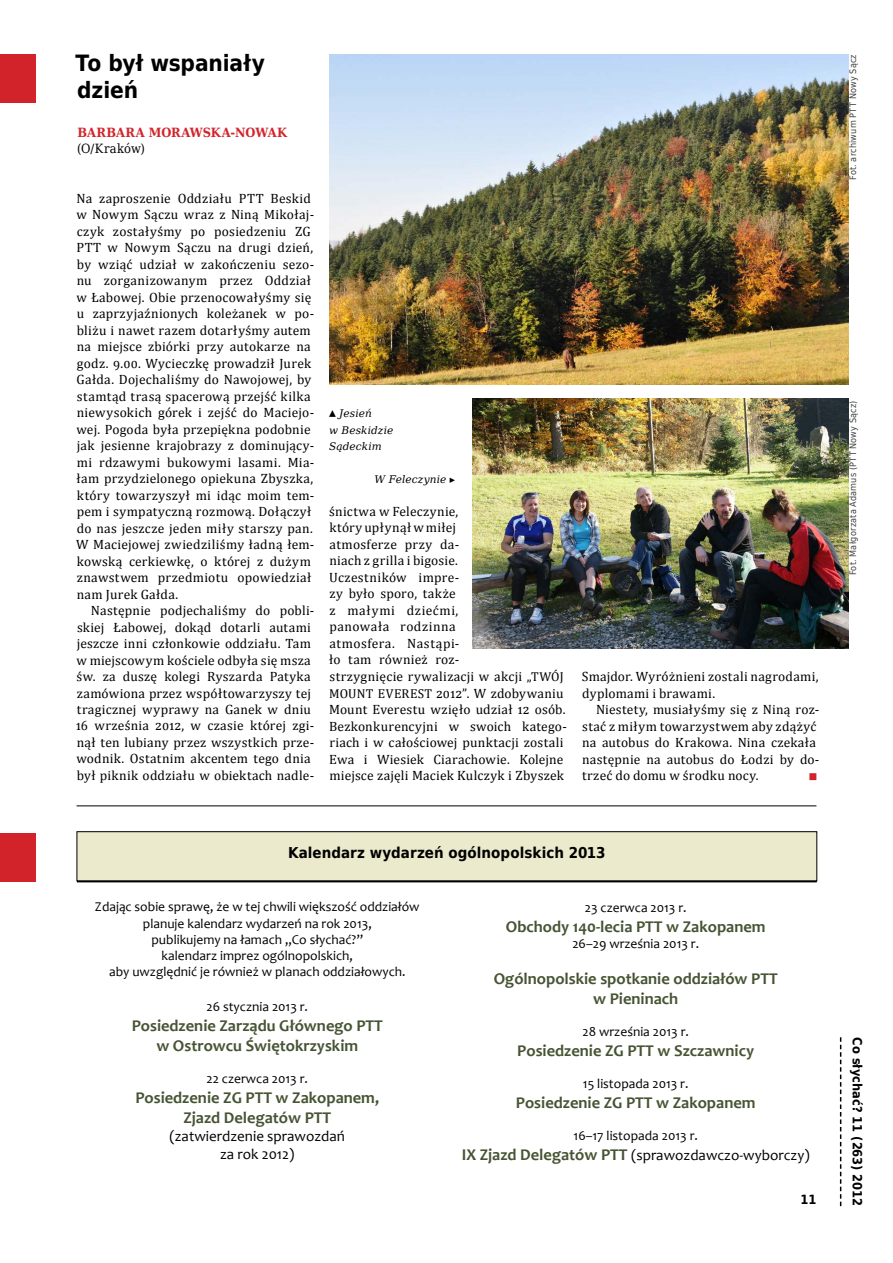
<style>
.page{position:relative;width:893px;height:1263px;background:#fff}
.page>*{position:absolute;margin:0;border:0;box-sizing:border-box;transform-origin:0 0}
.t1{font:700 22.5px/27px "DejaVu Sans Condensed";letter-spacing:-.005em;color:#000}
.t2{font:700 16.5px/19.8px "Candara";color:#465433;text-align:center}
.t3{font:15px/18px "Candara";color:#000;text-align:center}
.t4{font:700 15px "DejaVu Sans Condensed";letter-spacing:.005em;color:#000}
.t5{font:13.5px/16.5px "Cambria";letter-spacing:.02em;color:#000}
.t6{font:13.5px/16.2px "Candara";color:#000;text-align:center}
.t7{font:700 12.75px "DejaVu Sans Condensed";color:#000}
.t8{font:700 12.75px "DejaVu Serif Condensed";letter-spacing:.01em;color:#d2232a}
.t9{font:12.75px "DejaVu Serif Condensed";letter-spacing:.02em;color:#000}
.t10{font:italic 10.5px/16.5px "DejaVu Serif";letter-spacing:.01em;color:#000}
.t11{font:9px "DejaVu Sans Condensed";letter-spacing:.025em;color:#414042}
.t12{font:9px "DejaVu Serif";color:#d2232a}
.s1{font-size:13.5px}
.s2{font-size:12.9px}
.s3{font-weight:700;font-size:16.5px;color:#465433}
</style>
<div class="page">
<svg style="left:840px;top:1037px;width:1px;height:169px"></svg>
<div style="left:0;top:54px;width:35px;height:48px;background:#d2232a"></div>
<img style="left:329px;top:54px;width:519px;height:331px">
<img style="left:473px;top:399px;width:375px;height:250px">
<hr style="left:77px;top:805px;width:739px;height:1px;background:#000">
<div style="left:77px;top:832px;width:740px;height:49px;background:#ebeacc"></div>
<div style="left:77px;top:831px;width:740px;height:50px;border:1px solid #000"></div>
<hr style="left:77px;top:881px;width:740px;height:1px;background:#000">
<div style="left:0;top:833px;width:35px;height:48px;background:#d2232a"></div>
<h1 class="t1" style="left:75px;top:49px;width:191px">To był wspaniały dzień</h1>
<p class="t8" style="left:77px;top:122px;width:211px">BARBARA MORAWSKA-NOWAK</p>
<p class="t9" style="left:77px;top:139px;width:70px">(O/Kraków)</p>
<p class="t5" style="left:76px;top:190px;width:240px">Na zaproszenie Oddziału PTT Beskid w Nowym Sączu wraz z Niną Mikołaj&shy;czyk zostałyśmy po posiedzeniu ZG PTT w Nowym Sączu na drugi dzień, by wziąć udział w zakończeniu sezo&shy;nu zorganizowanym przez Oddział w Łabowej. Obie przenocowałyśmy się u zaprzyjaźnionych koleżanek w po&shy;bliżu i nawet razem dotarłyśmy autem na miejsce zbiórki przy autokarze na godz. 9.00. Wycieczkę prowadził Jurek Gałda. Dojechaliśmy do Nawojowej, by stamtąd trasą spacerową przejść kilka niewysokich górek i zejść do Maciejo&shy;wej. Pogoda była przepiękna podobnie jak jesienne krajobrazy z dominujący&shy;mi rdzawymi bukowymi lasami. Mia&shy;łam przydzielonego opiekuna Zbyszka, który towarzyszył mi idąc moim tem&shy;pem i sympatyczną rozmową. Dołączył do nas jeszcze jeden miły starszy pan.<br>W Maciejowej zwiedziliśmy ładną łem&shy;kowską cerkiewkę, o której z dużym znawstwem przedmiotu opowiedział nam Jurek Gałda.</p>
<p class="t5" style="left:76px;top:602px;width:240px;text-indent:15px">Następnie podjechaliśmy do pobli&shy;skiej Łabowej, dokąd dotarli autami jeszcze inni członkowie oddziału. Tam w miejscowym kościele odbyła się msza św. za duszę kolegi Ryszarda Patyka zamówiona przez współtowarzyszy tej tragicznej wyprawy na Ganek w dniu 16 września 2012, w czasie której zgi&shy;nął ten lubiany przez wszystkich prze&shy;wodnik. Ostatnim akcentem tego dnia był piknik oddziału w obiektach nadle-</p>
<p class="t10" style="left:329px;top:405px;width:66px"><span class="s1">▴</span> Jesień<br>w Beskidzie<br>Sądeckim</p>
<p class="t10" style="left:375px;top:471px;width:82px">W Feleczynie ▸</p>
<p class="t5" style="left:329px;top:503px;width:239px">śnictwa w Feleczynie,<br>który upłynął w miłej<br>atmosferze przy da-<br>niach z grilla i bigosie.<br>Uczestników impre-<br>zy było sporo, także<br>z małymi dziećmi,<br>panowała rodzinna<br>atmosfera. Nastąpi-<br>ło tam również roz-<br>strzygnięcie rywalizacji w akcji „<span class="s2">TWÓJ<br>MOUNT EVEREST</span> 2012”. W zdobywaniu<br>Mount Everestu wzięło udział 12 osób.<br>Bezkonkurencyjni w swoich katego&shy;riach i w całościowej punktacji zostali<br>Ewa i Wiesiek Ciarachowie. Kolejne miejsce zajęli Maciek Kulczyk i Zbyszek</p>
<p class="t5" style="left:582px;top:668px;width:238px">Smajdor. Wyróżnieni zostali nagrodami, dyplomami i brawami.</p>
<p class="t5" style="left:582px;top:701px;width:239px;text-indent:14px">Niestety, musiałyśmy się z Niną roz&shy;stać z miłym towarzystwem aby zdążyć na autobus do Krakowa. Nina czekała następnie na autobus do Łodzi by do&shy;trzeć do domu w środku nocy.</p>
<p class="t12" style="left:809px;top:769px;width:10px">■</p>
<p class="t4" style="left:288px;top:840px;width:319px">Kalendarz wydarzeń ogólnopolskich 2013</p>
<p class="t6" style="left:95px;top:899px;width:326px">Zdając sobie sprawę, że w tej chwili większość oddziałów planuje kalendarz wydarzeń na rok 2013,<br>publikujemy na łamach „Co słychać?”<br>kalendarz imprez ogólnopolskich,<br>aby uwzględnić je również w planach oddziałowych.</p>
<p class="t6" style="left:207px;top:999px;width:103px">26 stycznia 2013 r.</p>
<p class="t2" style="left:132px;top:1015px;width:253px">Posiedzenie Zarządu Głównego PTT w Ostrowcu Świętokrzyskim</p>
<p class="t6" style="left:207px;top:1071px;width:103px">22 czerwca 2013 r.</p>
<p class="t2" style="left:135px;top:1087px;width:245px">Posiedzenie ZG PTT w Zakopanem,<br>Zjazd Delegatów PTT</p>
<p class="t3" style="left:169px;top:1127px;width:177px">(zatwierdzenie sprawozdań za rok 2012)</p>
<p class="t6" style="left:585px;top:899px;width:103px">23 czerwca 2013 r.</p>
<p class="t2" style="left:506px;top:916px;width:261px">Obchody 140-lecia PTT w Zakopanem</p>
<p class="t6" style="left:572px;top:935px;width:128px">26–29 września 2013 r.</p>
<p class="t2" style="left:494px;top:968px;width:285px">Ogólnopolskie spotkanie oddziałów PTT w Pieninach</p>
<p class="t6" style="left:583px;top:1023px;width:108px">28 września 2013 r.</p>
<p class="t2" style="left:517px;top:1040px;width:238px">Posiedzenie ZG PTT w Szczawnicy</p>
<p class="t6" style="left:583px;top:1075px;width:107px">15 listopada 2013 r.</p>
<p class="t2" style="left:516px;top:1092px;width:241px">Posiedzenie ZG PTT w Zakopanem</p>
<p class="t6" style="left:574px;top:1128px;width:126px">16–17 listopada 2013 r.</p>
<p class="t3" style="left:462px;top:1146px;width:349px"><span class="s3">IX Zjazd Delegatów PTT</span> (sprawozdawczo-wyborczy)</p>
<p class="t7" style="left:800px;top:1189px;width:17px">11</p>
<p class="t11" style="left:846px;top:180px;width:127px;rotate:-90deg">Fot. archiwum PTT Nowy Sącz</p>
<p class="t11" style="left:846px;top:575px;width:176px;rotate:-90deg">Fot. Małgorzata Adamus (PTT Nowy Sącz)</p>
<p class="t7" style="left:868px;top:1037px;width:170px;rotate:90deg">Co słychać? 11 (263) 2012</p>
</div>
